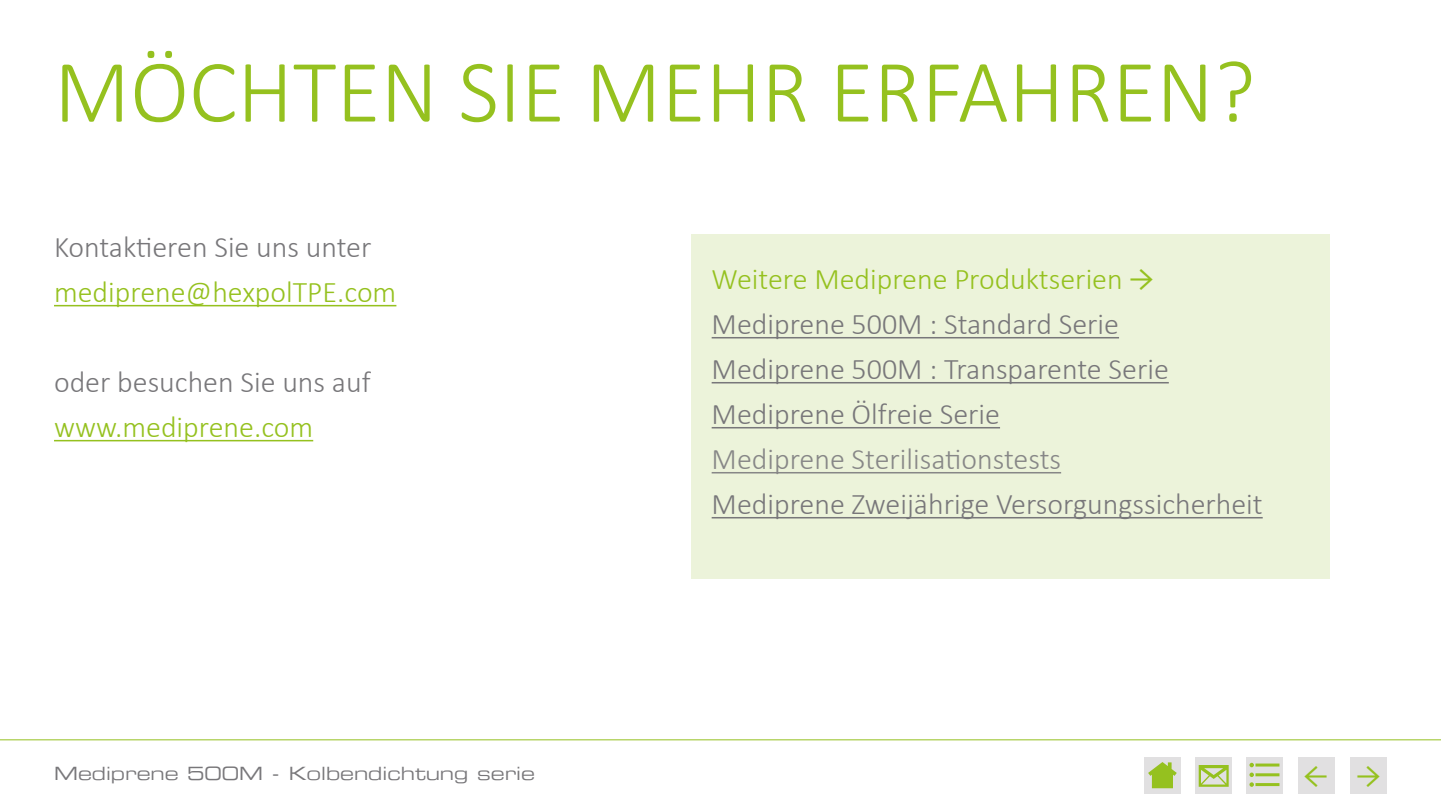
<style>
.page{position:relative;width:1441px;height:810px;background:#fff}
.page>*{position:absolute;margin:0;border:0;box-sizing:border-box;transform-origin:0 0}
.t1{font:300 90px "Calibri";color:#95c11f}
.t2{font:37.5px "Minion Pro";color:#95c11f}
.t3{font:300 30px/45px "Calibri";color:#78777a}
.t4{font:300 30px "Calibri";color:#95c11f}
.t5{font:300 30px "Calibri";color:#878787}
.t6{font:18px "Eurostile Extended Two";color:#78777a}
.s1{color:#95c11f}
.s2{font-family:"Minion Pro";font-weight:400;font-size:37.5px;color:#95c11f}
</style>
<div class="page">
<div style="left:1349px;top:757px;width:37px;height:37px;background:#e1e0e1"></div>
<hr style="left:0;top:739px;width:1440px;height:1px;background:#95c11f">
<div style="left:1246px;top:757px;width:37px;height:37px;background:#e1e0e1"></div>
<hr style="left:1255px;top:783px;width:24px;height:3px;background:#95c11f">
<hr style="left:1255px;top:773px;width:24px;height:3px;background:#95c11f">
<svg style="left:1249px;top:773px;width:4px;height:14px"></svg>
<hr style="left:1255px;top:764px;width:24px;height:3px;background:#95c11f">
<svg style="left:1249px;top:763px;width:4px;height:4px"></svg>
<div style="left:1297px;top:757px;width:37px;height:37px;background:#e1e0e1"></div>
<hr style="left:54px;top:305px;width:342px;height:1px;background:#95c11f">
<hr style="left:54px;top:440px;width:259px;height:1px;background:#95c11f">
<div style="left:691px;top:234px;width:638px;height:345px;background:#ecf3da"></div>
<hr style="left:711px;top:337px;width:407px;height:1px;background:#78777a">
<hr style="left:711px;top:382px;width:457px;height:1px;background:#78777a">
<hr style="left:711px;top:427px;width:288px;height:1px;background:#78777a">
<hr style="left:711px;top:472px;width:350px;height:1px;background:#878787">
<hr style="left:711px;top:517px;width:551px;height:1px;background:#78777a">
<div style="left:1144px;top:757px;width:37px;height:37px;background:#e1e0e1"></div>
<svg style="left:1148px;top:762px;width:28px;height:26px"></svg>
<div style="left:1195px;top:757px;width:37px;height:37px;background:#e1e0e1"></div>
<svg style="left:1198px;top:765px;width:30px;height:22px"></svg>
<h1 class="t1" style="left:54px;top:36px;width:1202px">MÖCHTEN SIE MEHR ERFAHREN?</h1>
<p class="t3" style="left:54px;top:224px;width:319px">Kontaktieren Sie uns unter</p>
<p class="t4" style="left:54px;top:273px;width:344px">mediprene@hexpolTPE.com</p>
<p class="t3" style="left:54px;top:359px;width:318px">oder besuchen Sie uns auf</p>
<p class="t4" style="left:54px;top:408px;width:261px">www.mediprene.com</p>
<p class="t3" style="left:711px;top:256px;width:458px"><span class="s1">Weitere Mediprene Produktserien</span> <span class="s2">→<br></span>Mediprene 500M : Standard Serie<br>Mediprene 500M : Transparente Serie<br>Mediprene Ölfreie Serie</p>
<p class="t5" style="left:711px;top:440px;width:351px">Mediprene Sterilisationstests</p>
<p class="t3" style="left:711px;top:481px;width:552px">Mediprene Zweijährige Versorgungssicherheit</p>
<p class="t6" style="left:54px;top:761px;width:482px">Mediprene 500M - Kolbendichtung serie</p>
<p class="t2" style="left:1303px;top:749px;width:26px">←</p>
</div>
